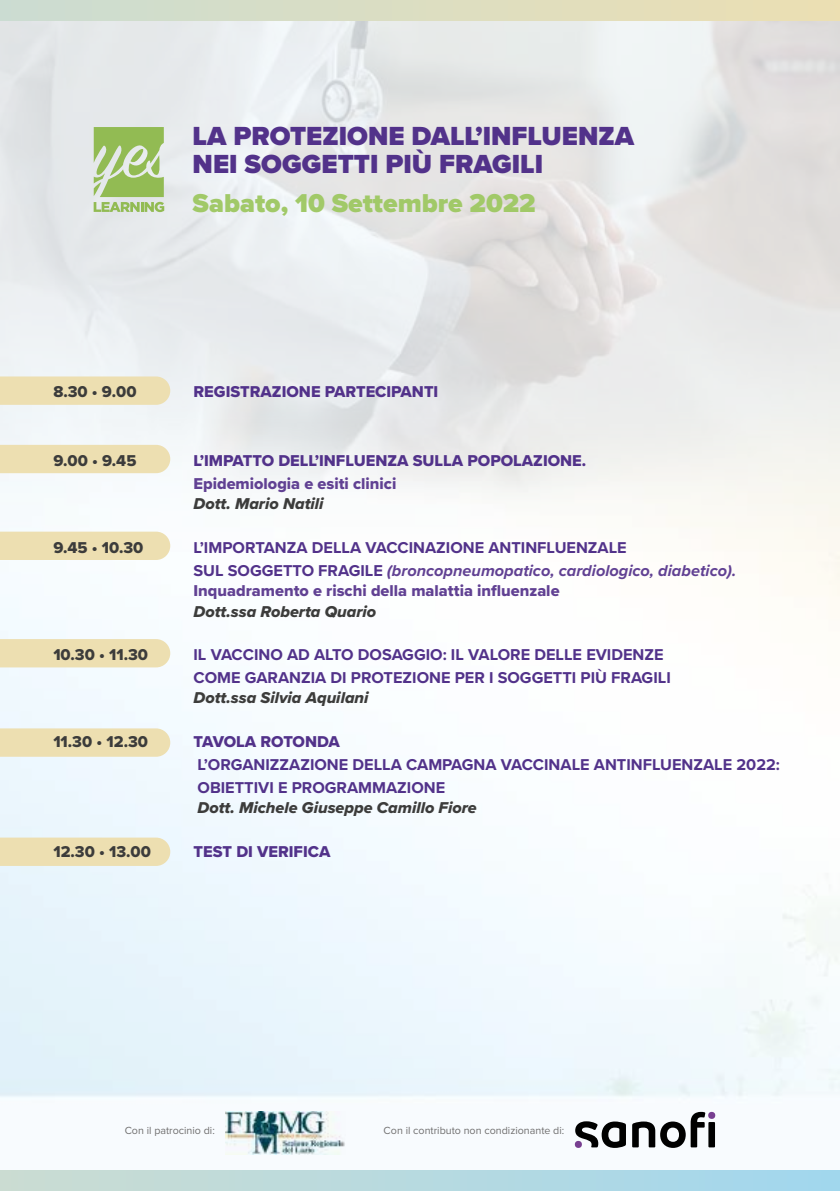
<style>
.page{position:relative;width:840px;height:1191px;background:#fff}
.page>*{position:absolute;margin:0;border:0;box-sizing:border-box;transform-origin:0 0}
.t1{font:900 27.2px/27.4px "Proxima Nova";color:#52328a}
.t2{font:900 26.8px "Proxima Nova";color:#a1c968}
.t3{font:700 16.2px/23px "Proxima Nova";color:#52328a}
.t4{font:16.2px "Proxima Nova Extrabld It";color:#3c3c3b}
.t5{font:16.2px "Proxima Nova Extrabld";color:#52328a}
.t6{font:16.2px "Proxima Nova Extrabld";color:#614193}
.t7{font:16.2px "Proxima Nova Extrabld";color:#3c3c3b}
.t8{font:16.2px "Proxima Nova Extrabld";letter-spacing:-.02em;color:#52328a}
.t9{font:10.6px "Proxima Nova";color:#706f6f}
.s1{font-style:italic;color:#614193}
</style>
<div class="page">
<img style="left:0;top:570px;width:839px;height:585px">
<svg style="left:0;top:21px;width:839px;height:549px;fill:#e9ebec"></svg>
<svg style="left:0;top:376px;width:170px;height:29px;background:#eddfb3"></svg>
<div style="left:0;top:445px;width:170px;height:28px;background:#eddfb1"></div>
<div style="left:0;top:531px;width:170px;height:29px;background:#eddfb1"></div>
<div style="left:0;top:639px;width:170px;height:28px;background:#eddfb1"></div>
<div style="left:0;top:728px;width:170px;height:28px;background:#eddfb1"></div>
<div style="left:0;top:837px;width:170px;height:29px;background:#eddfb1"></div>
<img style="left:225px;top:1111px;width:120px;height:43px">
<svg style="left:575px;top:1121px;width:50px;height:26px"></svg>
<div style="left:708px;top:1122px;width:6px;height:25px;background:#000"></div>
<svg style="left:631px;top:1111px;width:73px;height:36px"></svg>
<svg style="left:574px;top:1140px;width:7px;height:7px"></svg>
<svg style="left:707px;top:1111px;width:7px;height:7px"></svg>
<svg style="left:94px;top:127px;width:70px;height:85px;background:#abc881"></svg>
<div style="left:0;top:0;width:839px;height:21px;background:linear-gradient(to right,#cbdcd1,#ecdfb2)"></div>
<div style="left:0;top:1170px;width:839px;height:21px;background:linear-gradient(to right,#ccdcd2,#a2d7ee)"></div>
<h1 class="t1" style="left:192px;top:122px;width:443px">LA PROTEZIONE DALL’INFLUENZA<br>NEI SOGGETTI PIÙ FRAGILI</h1>
<h2 class="t2" style="left:192px;top:183px;width:344px">Sabato, 10 Settembre 2022</h2>
<p class="t7" style="left:53px;top:379px;width:85px">8.30 • 9.00</p>
<p class="t5" style="left:193px;top:379px;width:246px">REGISTRAZIONE PARTECIPANTI</p>
<p class="t7" style="left:53px;top:448px;width:84px">9.00 • 9.45</p>
<p class="t5" style="left:193px;top:448px;width:394px">L’IMPATTO DELL’INFLUENZA SULLA POPOLAZIONE.</p>
<p class="t6" style="left:193px;top:471px;width:204px">Epidemiologia e esiti clinici</p>
<p class="t4" style="left:193px;top:492px;width:131px">Dott. Mario Natili</p>
<p class="t7" style="left:53px;top:535px;width:91px">9.45 • 10.30</p>
<p class="t3" style="left:193px;top:535px;width:544px">L’IMPORTANZA DELLA VACCINAZIONE ANTINFLUENZALE<br>SUL SOGGETTO FRAGILE <span class="s1">(broncopneumopatico, cardiologico, diabetico).</span></p>
<p class="t6" style="left:193px;top:579px;width:367px">Inquadramento e rischi della malattia influenzale</p>
<p class="t4" style="left:193px;top:599px;width:184px">Dott.ssa Roberta Quario</p>
<p class="t7" style="left:53px;top:642px;width:96px">10.30 • 11.30</p>
<p class="t3" style="left:193px;top:643px;width:478px">IL VACCINO AD ALTO DOSAGGIO: IL VALORE DELLE EVIDENZE<br>COME GARANZIA DI PROTEZIONE PER I SOGGETTI PIÙ FRAGILI</p>
<p class="t4" style="left:193px;top:686px;width:176px">Dott.ssa Silvia Aquilani</p>
<p class="t7" style="left:53px;top:729px;width:96px">11.30 • 12.30</p>
<p class="t8" style="left:193px;top:729px;width:148px">TAVOLA ROTONDA</p>
<p class="t3" style="left:197px;top:752px;width:583px">L’ORGANIZZAZIONE DELLA CAMPAGNA VACCINALE ANTINFLUENZALE 2022:<br>OBIETTIVI E PROGRAMMAZIONE</p>
<p class="t4" style="left:197px;top:796px;width:280px">Dott. Michele Giuseppe Camillo Fiore</p>
<p class="t7" style="left:53px;top:839px;width:99px">12.30 • 13.00</p>
<p class="t5" style="left:193px;top:839px;width:138px">TEST DI VERIFICA</p>
<p class="t9" style="left:125px;top:1122px;width:92px">Con il patrocinio di:</p>
<p class="t9" style="left:383px;top:1122px;width:182px">Con il contributo non condizionante di:</p>
</div>
